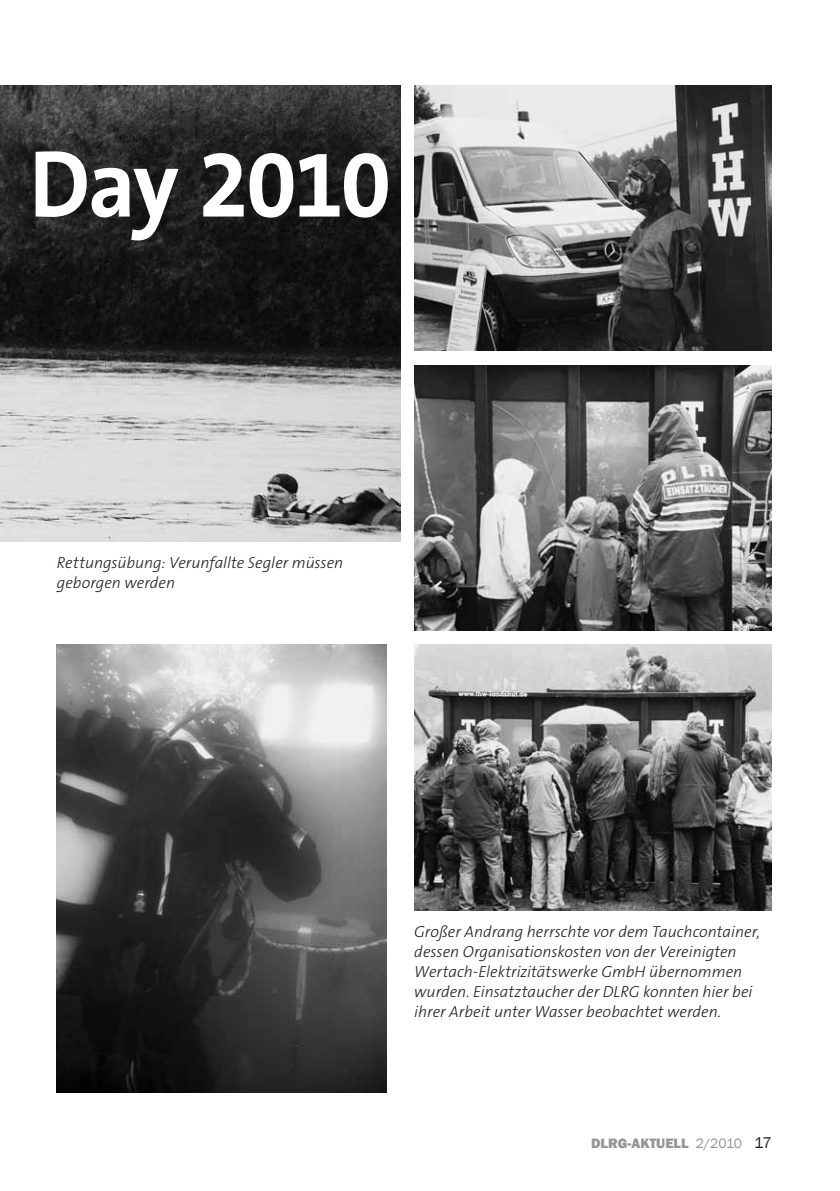
<style>
.page{position:relative;width:840px;height:1191px;background:#fff}
.page>*{position:absolute;margin:0;border:0;box-sizing:border-box;transform-origin:0 0}
.t1{font:700 96px "The Sans B7";letter-spacing:-.03em;color:#fff;scale:.95 1}
.t2{font:italic 300 16px/20px "The Sans B3";color:#231f20}
.t3{font:800 14px "Franklin Gothic";color:#939598}
.s1{font-weight:400}
.s2{font-weight:400;font-size:16px;color:#231f20}
</style>
<div class="page">
<img style="left:0;top:85px;width:400px;height:456px">
<img style="left:414px;top:85px;width:357px;height:266px">
<img style="left:414px;top:365px;width:357px;height:266px">
<img style="left:57px;top:645px;width:329px;height:447px">
<img style="left:414px;top:645px;width:357px;height:265px">
<h1 class="t1" style="left:29px;top:132px;width:382px">Day 2010</h1>
<p class="t2" style="left:57px;top:553px;width:288px">Rettungsübung: Verunfallte Segler müssen geborgen werden</p>
<p class="t2" style="left:414px;top:922px;width:347px">Großer Andrang herrschte vor dem Tauchcontainer, dessen Organisationskosten von der Vereinigten Wertach-Elektrizitätswerke GmbH übernommen wurden. Einsatztaucher der DLRG konnten hier bei ihrer Arbeit unter Wasser beobachtet werden.</p>
<p class="t3" style="left:590px;top:1134px;width:182px">DLRG-Aktuell <span class="s1">2/2010</span> <span class="s2">17</span></p>
</div>
